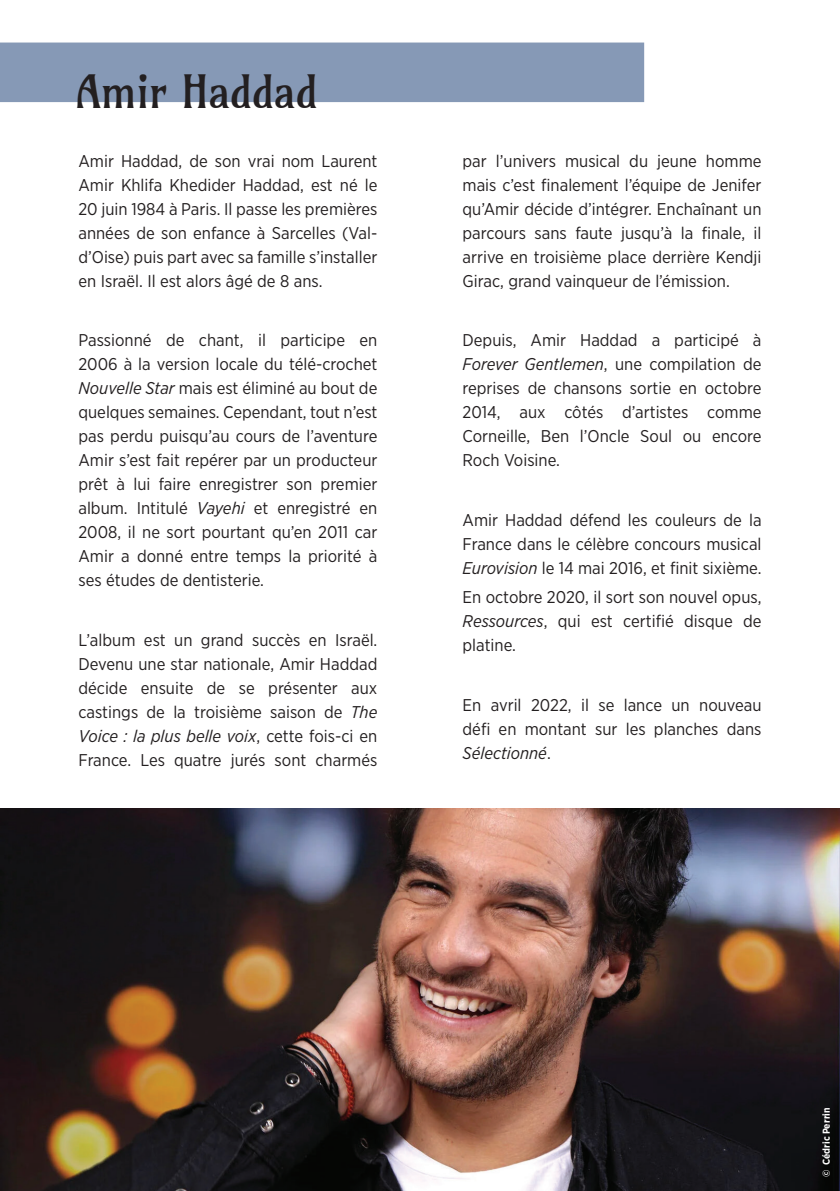
<style>
.page{position:relative;width:840px;height:1191px;background:#fff}
.page>*{position:absolute;margin:0;border:0;box-sizing:border-box;transform-origin:0 0}
.t1{font:44px "Amarante";color:#231f20}
.t2{font:17px/24px "Gotham Narrow";color:#231f20;text-align:justify}
.t3{font:700 10px "Gotham Narrow";color:#fff}
.s1{font-style:italic}
</style>
<div class="page">
<img style="left:0;top:808px;width:839px;height:383px">
<div style="left:0;top:43px;width:643px;height:59px;background:#8699b6"></div>
<h1 class="t1" style="left:76px;top:65px;width:243px">Amir Haddad</h1>
<p class="t2" style="left:78px;top:148px;width:300px">Amir Haddad, de son vrai nom Laurent Amir Khlifa Khedider Haddad, est né le 20 juin 1984 à Paris. Il passe les premières années de son enfance à Sarcelles (Val&shy;d’Oise) puis part avec sa famille s’installer en Israël. Il est alors âgé de 8 ans.</p>
<p class="t2" style="left:78px;top:328px;width:300px">Passionné de chant, il participe en 2006 à la version locale du télé-crochet <span class="s1">Nouvelle Star</span> mais est éliminé au bout de quelques semaines. Cependant, tout n’est pas perdu puisqu’au cours de l’aventure Amir s’est fait repérer par un producteur prêt à lui faire enregistrer son premier album. Intitulé <span class="s1">Vayehi</span> et enregistré en 2008, il ne sort pourtant qu’en 2011 car Amir a donné entre temps la priorité à ses études de dentisterie.</p>
<p class="t2" style="left:78px;top:627px;width:300px">L’album est un grand succès en Israël.<br>Devenu une star nationale, Amir Haddad décide ensuite de se présenter aux castings de la troisième saison de <span class="s1">The Voice : la plus belle voix</span>, cette fois-ci en France. Les quatre jurés sont charmés</p>
<p class="t2" style="left:462px;top:148px;width:300px">par l’univers musical du jeune homme mais c’est finalement l’équipe de Jenifer qu’Amir décide d’intégrer. Enchaînant un parcours sans faute jusqu’à la finale, il arrive en troisième place derrière Kendji Girac, grand vainqueur de l’émission.</p>
<p class="t2" style="left:462px;top:328px;width:300px">Depuis, Amir Haddad a participé à <span class="s1">Forever Gentlemen</span>, une compilation de reprises de chansons sortie en octobre 2014, aux côtés d’artistes comme Corneille, Ben l’Oncle Soul ou encore Roch Voisine.</p>
<p class="t2" style="left:462px;top:507px;width:300px">Amir Haddad défend les couleurs de la France dans le célèbre concours musical <span class="s1">Eurovision</span> le 14 mai 2016, et finit sixième.</p>
<p class="t2" style="left:462px;top:585px;width:300px">En octobre 2020, il sort son nouvel opus, <span class="s1">Ressources</span>, qui est certifié disque de platine.</p>
<p class="t2" style="left:462px;top:692px;width:300px">En avril 2022, il se lance un nouveau défi en montant sur les planches dans <span class="s1">Sélectionné</span>.</p>
<p class="t3" style="left:819px;top:1176px;width:71px;rotate:-90deg">© Cédric Perrin</p>
</div>
